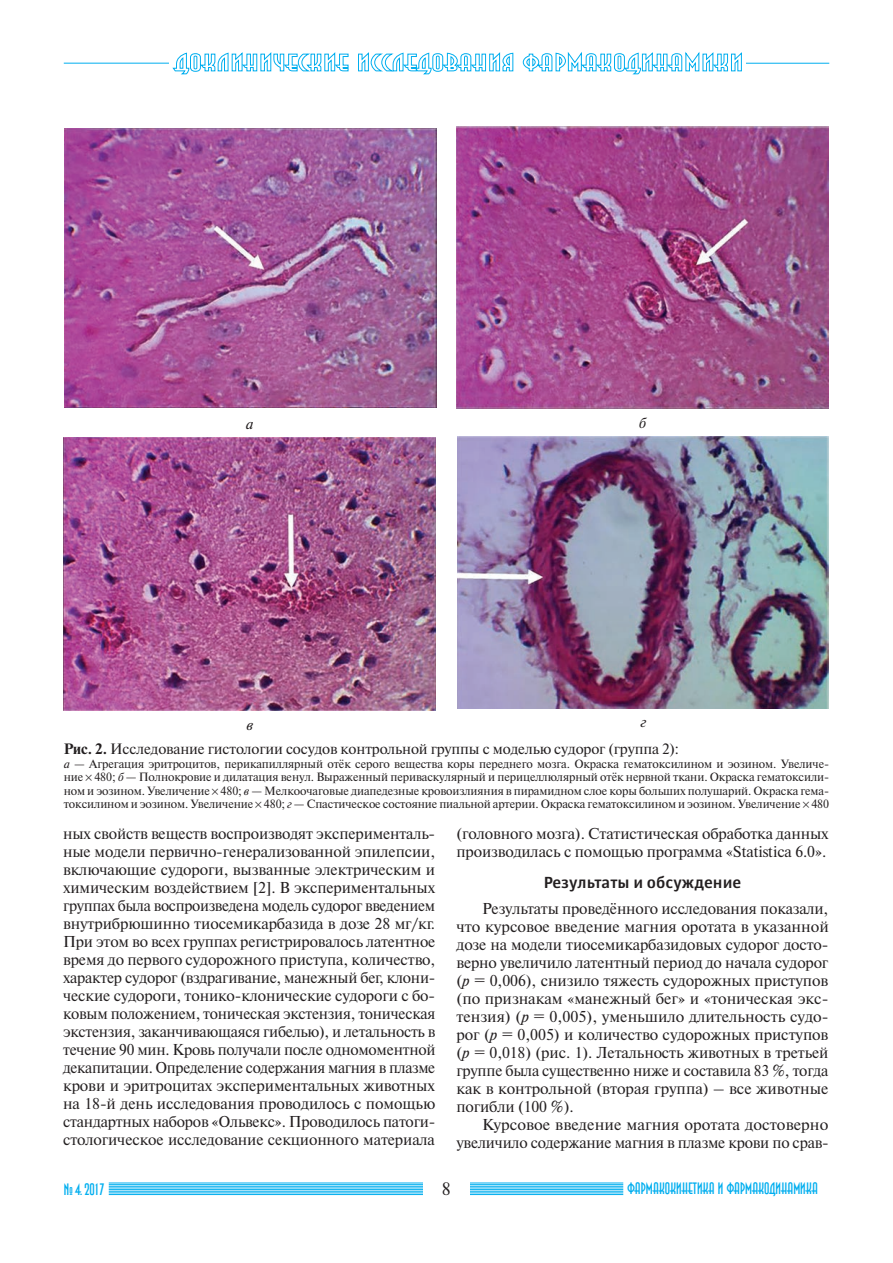
<style>
.page{position:relative;width:893px;height:1263px;background:#fff}
.page>*{position:absolute;margin:0;border:0;box-sizing:border-box;transform-origin:0 0}
.t1{font:18px "Newton C";color:#231f20}
.t2{font:16.5px "Anna C";color:#00aeef}
.t3{font:16.5px "Anna CTT";color:#00aeef}
.t4{font:15.75px/18px "Newton C";letter-spacing:-.01em;color:#231f20;text-align:justify}
.t5{font:700 15.75px "ALS Story";color:#231f20}
.t6{font:15px "Newton C";letter-spacing:-.01em;color:#231f20}
.t7{font:italic 15px "Newton C";color:#231f20}
.t8{font:12px/13.5px "Newton C";letter-spacing:-.01em;color:#231f20;text-align:justify}
.s1{font-weight:700}
.s2{font-style:italic}
</style>
<div class="page">
<hr style="left:64px;top:63px;width:253px;height:1px;background:#00aeef">
<hr style="left:576px;top:63px;width:253px;height:1px;background:#00aeef">
<svg style="left:172px;top:52px;width:570px;height:23px"></svg>
<hr style="left:109px;top:1182px;width:514px;height:1px;background:#00aeef">
<hr style="left:109px;top:1184px;width:514px;height:1px;background:#00aeef">
<hr style="left:109px;top:1186px;width:514px;height:1px;background:#00aeef">
<hr style="left:109px;top:1187px;width:514px;height:1px;background:#00aeef">
<hr style="left:109px;top:1189px;width:514px;height:1px;background:#00aeef">
<hr style="left:109px;top:1191px;width:514px;height:1px;background:#00aeef">
<hr style="left:109px;top:1192px;width:514px;height:1px;background:#00aeef">
<hr style="left:109px;top:1194px;width:514px;height:1px;background:#00aeef">
<div style="left:423px;top:1181px;width:46px;height:15px;background:#fff"></div>
<img style="left:456px;top:127px;width:372px;height:281px">
<img style="left:64px;top:129px;width:372px;height:279px">
<img style="left:64px;top:437px;width:371px;height:273px">
<img style="left:457px;top:436px;width:371px;height:273px">
<p class="t7" style="left:246px;top:415px;width:9px">а</p>
<p class="t7" style="left:639px;top:415px;width:8px">б</p>
<p class="t7" style="left:246px;top:716px;width:8px">в</p>
<p class="t7" style="left:641px;top:713px;width:7px">г</p>
<p class="t6" style="left:64px;top:741px;width:617px"><span class="s1">Рис. 2.</span> Исследование гистологии сосудов контрольной группы с моделью судорог (группа 2):</p>
<p class="t8" style="left:64px;top:757px;width:767px"><span class="s2">а</span> — Агрегация эритроцитов, перикапиллярный отёк серого вещества коры переднего мозга. Окраска гематоксилином и эозином. Увеличе&shy;ние 480; <span class="s2">б</span> — Полнокровие и дилатация венул. Выраженный периваскулярный и перицеллюлярный отёк нервной ткани. Окраска гематоксили&shy;ном и эозином. Увеличение 480; <span class="s2">в</span> — Мелкоочаговые диапедезные кровоизлияния в пирамидном слое коры больших полушарий. Окраска гема&shy;токсилином и эозином. Увеличение 480; <span class="s2">г</span> — Спастическое состояние пиальной артерии. Окраска гематоксилином и эозином. Увеличение 480</p>
<p class="t4" style="left:63px;top:825px;width:374px">ных свойств веществ воспроизводят эксперименталь&shy;ные модели первично-генерализованной эпилепсии, включающие судороги, вызванные электрическим и химическим воздействием [2]. В экспериментальных группах была воспроизведена модель судорог введением внутрибрюшинно тиосемикарбазида в дозе 28 мг/кг.<br>При этом во всех группах регистрировалось латентное время до первого судорожного приступа, количество, характер судорог (вздрагивание, манежный бег, клони&shy;ческие судороги, тонико-клонические судороги с бо&shy;ковым положением, тоническая экстензия, тоническая экстензия, заканчивающаяся гибелью), и летальность в течение 90 мин. Кровь получали после одномоментной декапитации. Определение содержания магния в плазме крови и эритроцитах экспериментальных животных на 18-й день исследования проводилось с помощью стандартных наборов «Ольвекс». Проводилось патоги&shy;стологическое исследование секционного материала</p>
<p class="t4" style="left:456px;top:825px;width:374px">(головного мозга). Статистическая обработка данных производилась с помощью программа «Statistica 6.0».</p>
<p class="t5" style="left:544px;top:873px;width:199px">Результаты и обсуждение</p>
<p class="t4" style="left:456px;top:900px;width:374px;text-indent:26px">Результаты проведённого исследования показали, что курсовое введение магния оротата в указанной дозе на модели тиосемикарбазидовых судорог досто&shy;верно увеличило латентный период до начала судорог (<span class="s2">р</span> = 0,006), снизило тяжесть судорожных приступов (по признакам «манежный бег» и «тоническая экс&shy;тензия) (<span class="s2">р</span> = 0,005), уменьшило длительность судо&shy;рог (<span class="s2">р</span> = 0,005) и количество судорожных приступов (<span class="s2">р</span> = 0,018) (рис. 1). Летальность животных в третьей группе была существенно ниже и составила 83 %, тогда как в контрольной (вторая группа) – все животные погибли (100 %).</p>
<p class="t4" style="left:456px;top:1116px;width:374px;text-align:right">Курсовое введение магния оротата достоверно увеличило содержание магния в плазме крови по срав-</p>
<p class="t3" style="left:64px;top:1181px;width:42px">¹ 4. 2017</p>
<p class="t1" style="left:442px;top:1179px;width:11px">8</p>
<p class="t2" style="left:627px;top:1181px;width:192px">ФАРМАКОКИНЕТИКА и фармАкодинамика</p>
</div>
